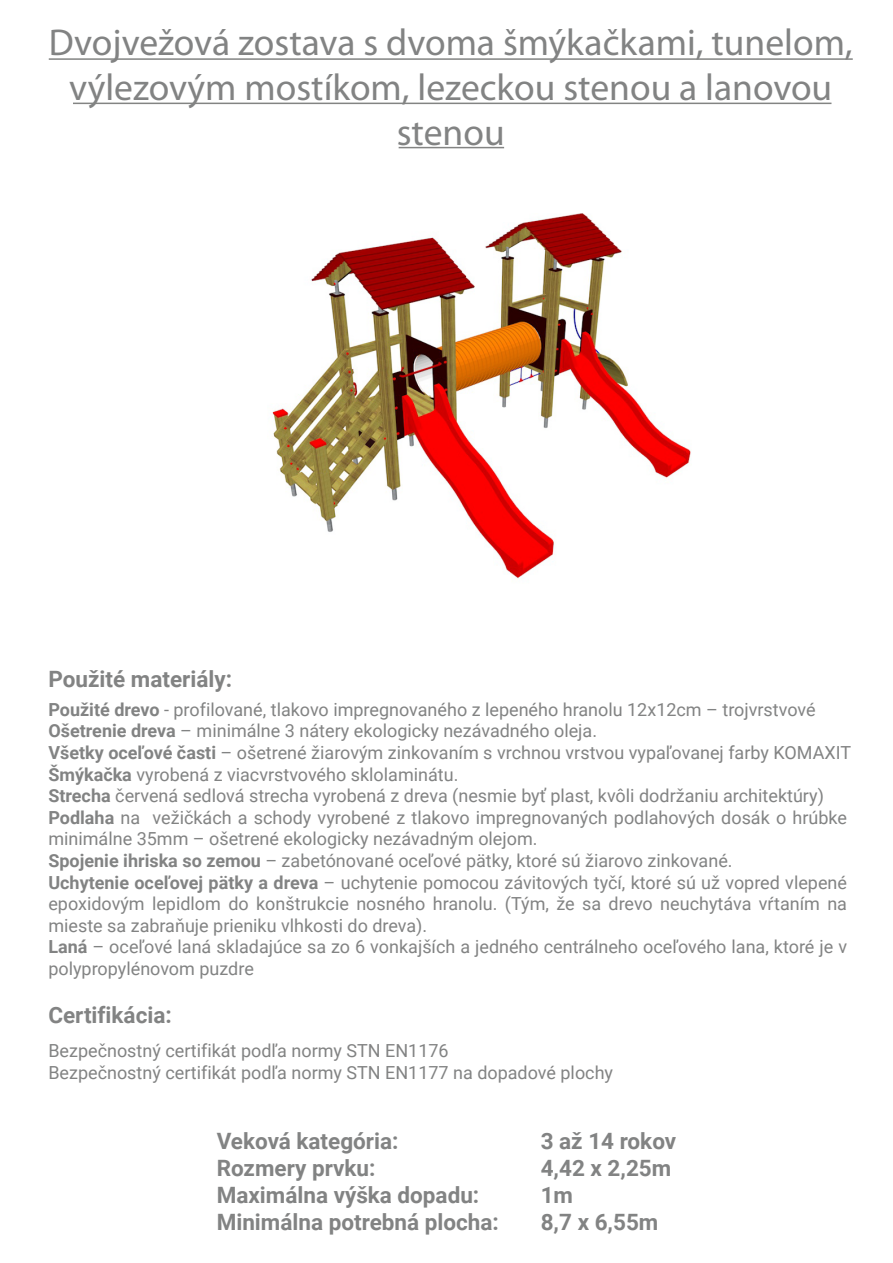
<style>
.page{position:relative;width:893px;height:1263px;background:#fff}
.page>*{position:absolute;margin:0;border:0;box-sizing:border-box;transform-origin:0 0}
.t1{font:37.5px/45px "Myriad Pro";color:#828383;text-align:center}
.t2{font:700 22.5px "Roboto";color:#828383}
.t3{font:18px/21.6px "Roboto";color:#828383}
.s1{font-weight:700}
</style>
<div class="page">
<hr style="left:49px;top:58px;width:804px;height:2px;background:#838483">
<hr style="left:73px;top:103px;width:758px;height:1px;background:#838483">
<hr style="left:399px;top:147px;width:105px;height:1px;background:#838483">
<img style="left:272px;top:213px;width:419px;height:366px">
<h1 class="t1" style="left:49px;top:21px;width:805px">Dvojvežová zostava s dvoma šmýkačkami, tunelom, výlezovým mostíkom, lezeckou stenou a lanovou stenou</h1>
<p class="t2" style="left:48px;top:663px;width:185px">Použité materiály:</p>
<p class="t3" style="left:48px;top:698px;width:804px"><span class="s1">Použité drevo</span> - profilované, tlakovo impregnovaného z lepeného hranolu 12x12cm – trojvrstvové <span class="s1">Ošetrenie dreva</span> – minimálne 3 nátery ekologicky nezávadného oleja.<br><span class="s1">Všetky oceľové časti</span> – ošetrené žiarovým zinkovaním s vrchnou vrstvou vypaľovanej farby KOMAXIT <span class="s1">Šmýkačka</span> vyrobená z viacvrstvového sklolaminátu.<br><span class="s1">Strecha</span> červená sedlová strecha vyrobená z dreva (nesmie byť plast, kvôli dodržaniu architektúry)<br><span class="s1">Podlaha</span> na vežičkách a schody vyrobené z tlakovo impregnovaných podlahových dosák o hrúbke minimálne 35mm – ošetrené ekologicky nezávadným olejom.<br><span class="s1">Spojenie ihriska so zemou</span> – zabetónované oceľové pätky, ktoré sú žiarovo zinkované.<br><span class="s1">Uchytenie oceľovej pätky a dreva</span> – uchytenie pomocou závitových tyčí, ktoré sú už vopred vlepené epoxidovým lepidlom do konštrukcie nosného hranolu. (Tým, že sa drevo neuchytáva vŕtaním na mieste sa zabraňuje prieniku vlhkosti do dreva).<br><span class="s1">Laná</span> – oceľové laná skladajúce sa zo 6 vonkajších a jedného centrálneho oceľového lana, ktoré je v polypropylénovom puzdre</p>
<p class="t2" style="left:48px;top:999px;width:125px">Certifikácia:</p>
<p class="t3" style="left:48px;top:1039px;width:566px">Bezpečnostný certifikát podľa normy STN EN1176<br>Bezpečnostný certifikát podľa normy STN EN1177 na dopadové plochy</p>
<p class="t2" style="left:217px;top:1125px;width:183px">Veková kategória:</p>
<p class="t2" style="left:541px;top:1125px;width:137px">3 až 14 rokov</p>
<p class="t2" style="left:217px;top:1152px;width:160px">Rozmery prvku:</p>
<p class="t2" style="left:541px;top:1152px;width:132px">4,42 x 2,25m</p>
<p class="t2" style="left:217px;top:1179px;width:264px">Maximálna výška dopadu:</p>
<p class="t2" style="left:541px;top:1179px;width:34px">1m</p>
<p class="t2" style="left:217px;top:1206px;width:284px">Minimálna potrebná plocha:</p>
<p class="t2" style="left:541px;top:1206px;width:119px">8,7 x 6,55m</p>
</div>
